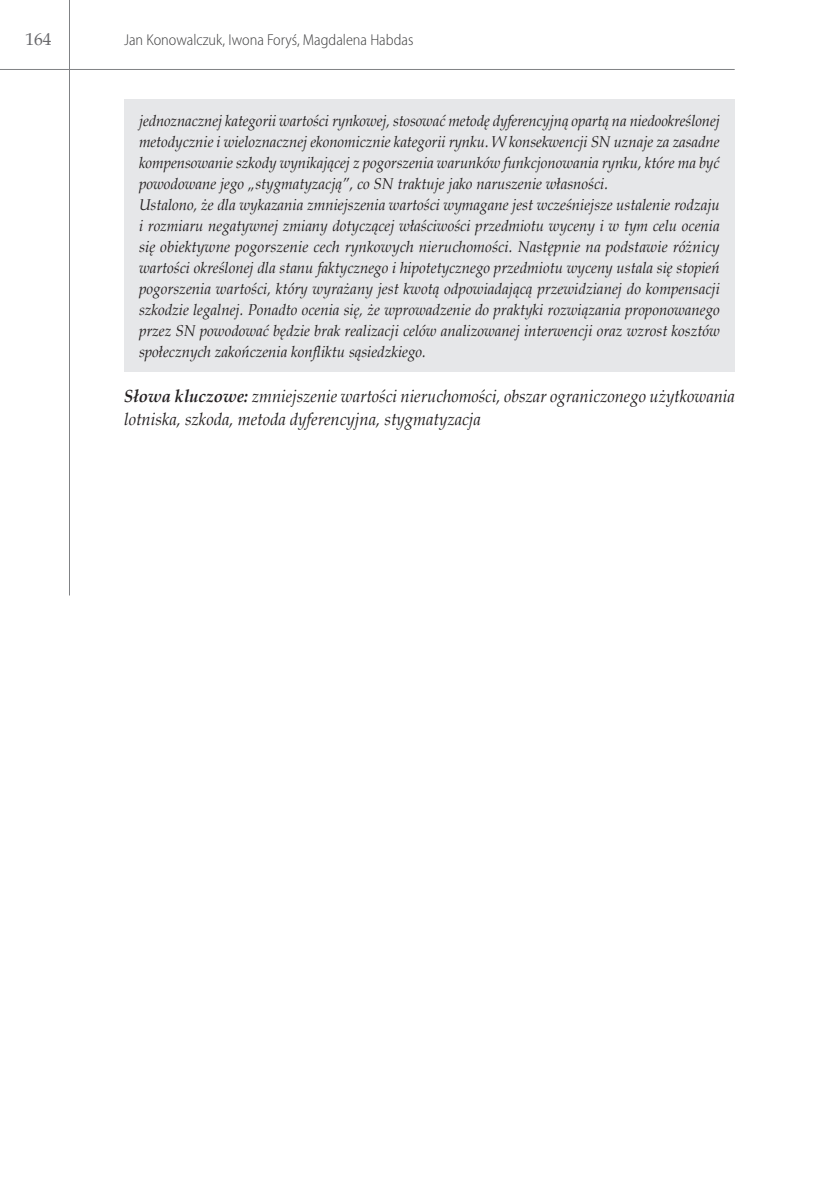
<style>
.page{position:relative;width:834px;height:1191px;background:#fff}
.page>*{position:absolute;margin:0;border:0;box-sizing:border-box;transform-origin:0 0}
.t1{font:italic 17.5px/22.8px "Book Antiqua";color:#231f20;scale:.95 1}
.t2{font:17.5px "Book Antiqua";color:#69696c}
.t3{font:italic 15.75px/21px "Book Antiqua";color:#231f20;scale:.94 1}
.t4{font:300 semi-condensed 15.75px "Myriad Pro";color:#3e3e3f}
.s1{font-weight:700}
</style>
<div class="page">
<hr style="left:0;top:69px;width:734px;height:1px;background:#808285">
<hr style="left:69px;top:0;width:1px;height:595px;background:#808285">
<div style="left:124px;top:99px;width:610px;height:272px;background:#e6e7e9"></div>
<p class="t2" style="left:25px;top:27px;width:28px">164</p>
<p class="t4" style="left:124px;top:30px;width:291px">Jan Konowalczuk, Iwona Foryś, Magdalena Habdas</p>
<p class="t3" style="left:139px;top:109px;width:619px">jednoznacznej kategorii wartości rynkowej, stosować metodę dyferencyjną opartą na niedookreślonej metodycznie i wieloznacznej ekonomicznie kategorii rynku. W konsekwencji SN uznaje za zasadne kompensowanie szkody wynikającej z pogorszenia warunków funkcjonowania rynku, które ma być powodowane jego „stygmatyzacją”, co SN traktuje jako naruszenie własności.<br>Ustalono, że dla wykazania zmniejszenia wartości wymagane jest wcześniejsze ustalenie rodzaju i rozmiaru negatywnej zmiany dotyczącej właściwości przedmiotu wyceny i w tym celu ocenia się obiektywne pogorszenie cech rynkowych nieruchomości. Następnie na podstawie różnicy wartości określonej dla stanu faktycznego i hipotetycznego przedmiotu wyceny ustala się stopień pogorszenia wartości, który wyrażany jest kwotą odpowiadającą przewidzianej do kompensacji szkodzie legalnej. Ponadto ocenia się, że wprowadzenie do praktyki rozwiązania proponowanego przez SN powodować będzie brak realizacji celów analizowanej interwencji oraz wzrost kosztów społecznych zakończenia konfliktu sąsiedzkiego.</p>
<p class="t1" style="left:124px;top:384px;width:644px"><span class="s1">Słowa kluczowe:</span> zmniejszenie wartości nieruchomości, obszar ograniczonego użytkowania lotniska, szkoda, metoda dyferencyjna, stygmatyzacja</p>
</div>
